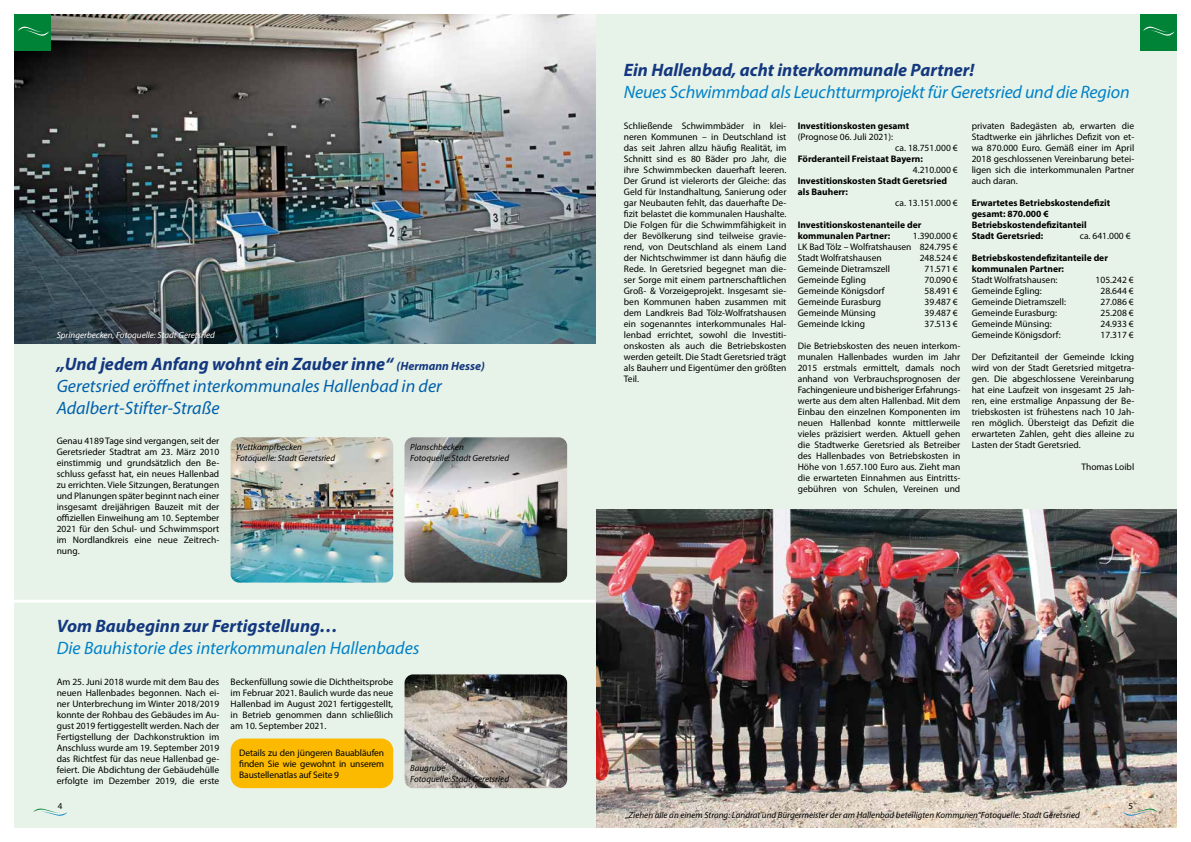
<style>
.page{position:relative;width:1191px;height:842px;background:#fff}
.page>*{position:absolute;margin:0;border:0;box-sizing:border-box;transform-origin:0 0}
.t1{font:italic 18px/22px "Myriad Pro";color:#0060ac}
.t2{font:italic 18px "Myriad Pro";letter-spacing:-.01em;color:#0081c9}
.t3{font:italic 700 18px "Myriad Pro";color:#14387f}
.t4{font:9.5px/11px "Myriad Pro";color:#000;text-align:justify}
.t5{font:700 9.5px/11px "Myriad Pro";color:#000}
.t6{font:italic 9px/11px "Myriad Pro";color:#000}
.t7{font:italic 9px "Myriad Pro";color:#fff}
.t8{font:9px "Myriad Pro";color:#000}
.s1{font-weight:700;color:#14387f}
.s2{font-weight:700;font-size:12px;color:#14387f}
</style>
<div class="page">
<div style="left:595px;top:14px;width:581px;height:814px;background:#e7f3e8"></div>
<img style="left:595px;top:510px;width:581px;height:318px">
<div style="left:14px;top:14px;width:581px;height:814px;background:#e7f3e8"></div>
<img style="left:14px;top:14px;width:581px;height:329px">
<svg style="left:1123px;top:806px;width:34px;height:11px"></svg>
<svg style="left:33px;top:808px;width:34px;height:8px"></svg>
<img style="left:231px;top:437px;width:162px;height:146px">
<div style="left:15px;top:14px;width:36px;height:37px;background:#008237"></div>
<svg style="left:18px;top:26px;width:31px;height:10px"></svg>
<div style="left:1140px;top:14px;width:36px;height:37px;background:#008237"></div>
<svg style="left:1143px;top:26px;width:31px;height:10px"></svg>
<img style="left:404px;top:437px;width:163px;height:146px">
<hr style="left:0;top:600px;width:595px;height:3px;background:#fff">
<img style="left:404px;top:674px;width:163px;height:114px">
<div style="left:231px;top:738px;width:162px;height:50px;background:#fbba00;border-radius:12px"></div>
<p class="t7" style="left:57px;top:329px;width:160px">Springerbecken, Fotoquelle: Stadt Geretsried</p>
<h1 class="t1" style="left:57px;top:353px;width:430px"><span class="s1">„Und jedem Anfang wohnt ein Zauber inne“</span> <span class="s2">(Hermann Hesse)<br></span>Geretsried eröffnet interkommunales Hallenbad in der<br>Adalbert-Stifter-Straße</h1>
<p class="t4" style="left:57px;top:436px;width:164px">Genau 4189 Tage sind vergangen, seit der Geretsrieder Stadtrat am 23. März 2010 einstimmig und grundsätzlich den Be&shy;schluss gefasst hat, ein neues Hallenbad zu errichten. Viele Sitzungen, Beratungen und Planungen später beginnt nach einer insgesamt dreijährigen Bauzeit mit der offiziellen Einweihung am 10. September 2021 für den Schul- und Schwimmsport im Nordlandkreis eine neue Zeitrech&shy;nung.</p>
<p class="t6" style="left:236px;top:442px;width:100px">Wettkampfbecken<br>Fotoquelle: Stadt Geretsried</p>
<p class="t6" style="left:410px;top:441px;width:100px">Planschbecken<br>Fotoquelle: Stadt Geretsried</p>
<h1 class="t3" style="left:57px;top:614px;width:283px">Vom Baubeginn zur Fertigstellung…</h1>
<h1 class="t2" style="left:57px;top:636px;width:364px">Die Bauhistorie des interkommunalen Hallenbades</h1>
<p class="t4" style="left:57px;top:676px;width:164px">Am 25. Juni 2018 wurde mit dem Bau des neuen Hallenbades begonnen. Nach ei&shy;ner Unterbrechung im Winter 2018/2019 konnte der Rohbau des Gebäudes im Au&shy;gust 2019 fertiggestellt werden. Nach der Fertigstellung der Dachkonstruktion im Anschluss wurde am 19. September 2019 das Richtfest für das neue Hallenbad ge&shy;feiert. Die Abdichtung der Gebäudehülle erfolgte im Dezember 2019, die erste</p>
<p class="t4" style="left:231px;top:676px;width:164px">Beckenfüllung sowie die Dichtheitsprobe im Februar 2021. Baulich wurde das neue Hallenbad im August 2021 fertiggestellt, in Betrieb genommen dann schließlich am 10. September 2021.</p>
<p class="t4" style="left:239px;top:747px;width:147px">Details zu den jüngeren Bauabläufen finden Sie wie gewohnt in unserem Baustellenatlas auf Seite 9</p>
<p class="t6" style="left:410px;top:763px;width:100px">Baugrube<br>Fotoquelle: Stadt Geretsried</p>
<h1 class="t3" style="left:624px;top:58px;width:352px">Ein Hallenbad, acht interkommunale Partner!</h1>
<h1 class="t2" style="left:624px;top:81px;width:507px">Neues Schwimmbad als Leuchtturmprojekt für Geretsried und die Region</h1>
<p class="t4" style="left:624px;top:120px;width:164px">Schließende Schwimmbäder in klei&shy;neren Kommunen – in Deutschland ist das seit Jahren allzu häufig Realität, im Schnitt sind es 80 Bäder pro Jahr, die ihre Schwimmbecken dauerhaft leeren.<br>Der Grund ist vielerorts der Gleiche: das Geld für Instandhaltung, Sanierung oder gar Neubauten fehlt, das dauerhafte De&shy;fizit belastet die kommunalen Haushalte.<br>Die Folgen für die Schwimmfähigkeit in der Bevölkerung sind teilweise gravie&shy;rend, von Deutschland als einem Land der Nichtschwimmer ist dann häufig die Rede. In Geretsried begegnet man die&shy;ser Sorge mit einem partnerschaftlichen Groß- &amp; Vorzeigeprojekt. Insgesamt sie&shy;ben Kommunen haben zusammen mit dem Landkreis Bad Tölz-Wolfratshausen ein sogenanntes interkommunales Hal&shy;lenbad errichtet, sowohl die Investiti&shy;onskosten als auch die Betriebskosten werden geteilt. Die Stadt Geretsried trägt als Bauherr und Eigentümer den größten Teil.</p>
<p class="t5" style="left:797px;top:120px;width:113px">Investitionskosten gesamt</p>
<p class="t4" style="left:797px;top:131px;width:97px">(Prognose 06. Juli 2021):</p>
<p class="t4" style="left:895px;top:142px;width:64px">ca. 18.751.000 €</p>
<p class="t5" style="left:797px;top:153px;width:127px">Förderanteil Freistaat Bayern:</p>
<p class="t4" style="left:913px;top:164px;width:46px">4.210.000 €</p>
<p class="t5" style="left:797px;top:175px;width:151px">Investitionskosten Stadt Geretsried als Bauherr:</p>
<p class="t4" style="left:895px;top:197px;width:64px">ca. 13.151.000 €</p>
<p class="t5" style="left:797px;top:219px;width:125px">Investitionskostenanteile der kommunalen Partner:</p>
<p class="t4" style="left:797px;top:230px;width:161px;text-indent:115px">1.390.000 € LK Bad Tölz – Wolfratshausen 824.795 € Stadt Wolfratshausen</p>
<p class="t4" style="left:919px;top:252px;width:40px">248.524 €</p>
<p class="t4" style="left:797px;top:263px;width:94px">Gemeinde Dietramszell</p>
<p class="t4" style="left:924px;top:263px;width:35px">71.571 €</p>
<p class="t4" style="left:797px;top:274px;width:70px">Gemeinde Egling</p>
<p class="t4" style="left:924px;top:274px;width:35px">70.090 €</p>
<p class="t4" style="left:797px;top:285px;width:88px">Gemeinde Königsdorf</p>
<p class="t4" style="left:924px;top:285px;width:35px">58.491 €</p>
<p class="t4" style="left:797px;top:296px;width:85px">Gemeinde Eurasburg</p>
<p class="t4" style="left:924px;top:296px;width:35px">39.487 €</p>
<p class="t4" style="left:797px;top:307px;width:79px">Gemeinde Münsing</p>
<p class="t4" style="left:924px;top:307px;width:35px">39.487 €</p>
<p class="t4" style="left:797px;top:318px;width:69px">Gemeinde Icking</p>
<p class="t4" style="left:924px;top:318px;width:35px">37.513 €</p>
<p class="t4" style="left:797px;top:340px;width:164px">Die Betriebskosten des neuen interkom&shy;munalen Hallenbades wurden im Jahr 2015 erstmals ermittelt, damals noch anhand von Verbrauchsprognosen der Fachingenieure und bisheriger Erfahrungs&shy;werte aus dem alten Hallenbad. Mit dem Einbau den einzelnen Komponenten im neuen Hallenbad konnte mittlerweile vieles präzisiert werden. Aktuell gehen die Stadtwerke Geretsried als Betreiber des Hallenbades von Betriebskosten in Höhe von 1.657.100 Euro aus. Zieht man die erwarteten Einnahmen aus Eintritts&shy;gebühren von Schulen, Vereinen und</p>
<p class="t4" style="left:971px;top:120px;width:164px">privaten Badegästen ab, erwarten die Stadtwerke ein jährliches Defizit von et&shy;wa 870.000 Euro. Gemäß einer im April 2018 geschlossenen Vereinbarung betei&shy;ligen sich die interkommunalen Partner auch daran.</p>
<p class="t5" style="left:971px;top:197px;width:140px">Erwartetes Betriebskostendefizit gesamt: 870.000 €<br>Betriebskostendefizitanteil<br>Stadt Geretsried:</p>
<p class="t4" style="left:1079px;top:230px;width:52px">ca. 641.000 €</p>
<p class="t5" style="left:971px;top:252px;width:138px">Betriebskostendefizitanteile der kommunalen Partner:</p>
<p class="t4" style="left:971px;top:274px;width:87px">Stadt Wolfratshausen:</p>
<p class="t4" style="left:1095px;top:274px;width:40px">105.242 €</p>
<p class="t4" style="left:971px;top:285px;width:72px">Gemeinde Egling:</p>
<p class="t4" style="left:1100px;top:285px;width:35px">28.644 €</p>
<p class="t4" style="left:971px;top:296px;width:96px">Gemeinde Dietramszell:</p>
<p class="t4" style="left:1100px;top:296px;width:35px">27.086 €</p>
<p class="t4" style="left:971px;top:307px;width:87px">Gemeinde Eurasburg:</p>
<p class="t4" style="left:1100px;top:307px;width:35px">25.208 €</p>
<p class="t4" style="left:971px;top:318px;width:81px">Gemeinde Münsing:</p>
<p class="t4" style="left:1100px;top:318px;width:35px">24.933 €</p>
<p class="t4" style="left:971px;top:329px;width:91px">Gemeinde Königsdorf:</p>
<p class="t4" style="left:1100px;top:329px;width:35px">17.317 €</p>
<p class="t4" style="left:971px;top:351px;width:164px">Der Defizitanteil der Gemeinde Icking wird von der Stadt Geretsried mitgetra&shy;gen. Die abgeschlossene Vereinbarung hat eine Laufzeit von insgesamt 25 Jah&shy;ren, eine erstmalige Anpassung der Be&shy;triebskosten ist frühestens nach 10 Jah&shy;ren möglich. Übersteigt das Defizit die erwarteten Zahlen, geht dies alleine zu Lasten der Stadt Geretsried.</p>
<p class="t4" style="left:1081px;top:461px;width:54px">Thomas Loibl</p>
<p class="t8" style="left:58px;top:800px;width:6px">4</p>
<p class="t8" style="left:1128px;top:800px;width:6px">5</p>
<p class="t6" style="left:625px;top:809px;width:456px">„Ziehen alle an einem Strang: Landrat und Bürgermeister der am Hallenbad beteiligten Kommunen“Fotoquelle: Stadt Geretsried</p>
</div>
